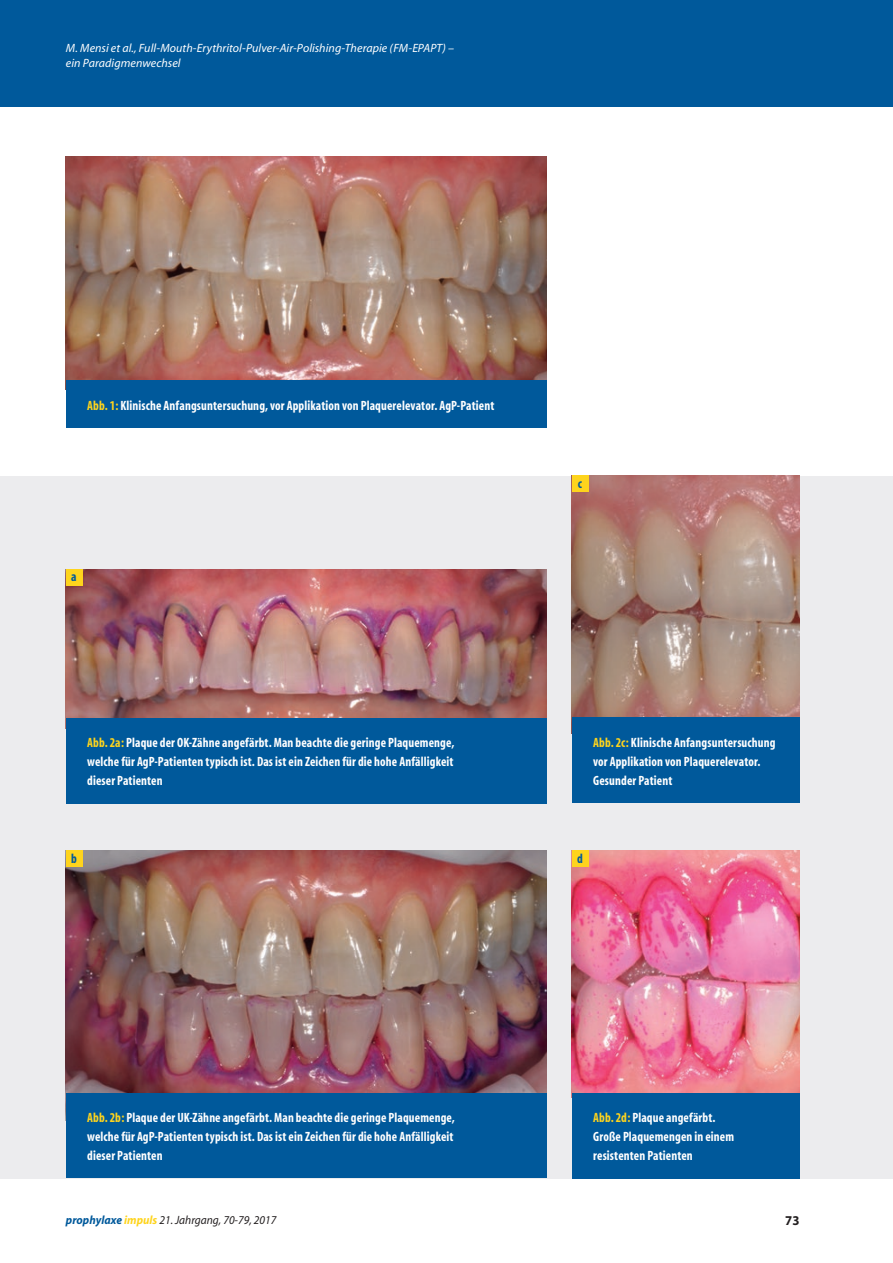
<style>
.page{position:relative;width:893px;height:1263px;background:#fff}
.page>*{position:absolute;margin:0;border:0;box-sizing:border-box;transform-origin:0 0}
.t1{font:700 condensed 13.5px/18.8px "Myriad";letter-spacing:.01em;color:#fff;text-align:justify;scale:.95 1}
.t2{font:700 condensed 13.5px "Myriad";color:#00599b;scale:.95 1}
.t3{font:700 13.5px "Myriad";color:#231f20;scale:.95 1}
.t4{font:italic 12px/14.4px "Myriad";letter-spacing:.005em;color:#fff}
.t5{font:italic 12px "Myriad";color:#231f20;scale:.95 1}
.s1{color:#fed41d}
.s2{font-weight:700;color:#00599b}
.s3{font-weight:700;color:#fed41d}
</style>
<div class="page">
<div style="left:0;top:476px;width:893px;height:702px;background:#ececee"></div>
<div style="left:0;top:0;width:893px;height:106px;background:#00599b"></div>
<img style="left:66px;top:157px;width:480px;height:223px">
<div style="left:66px;top:380px;width:480px;height:48px;background:#00599b"></div>
<img style="left:66px;top:569px;width:480px;height:149px">
<div style="left:66px;top:718px;width:480px;height:85px;background:#00599b"></div>
<div style="left:66px;top:569px;width:16px;height:16px;background:#fed41d"></div>
<img style="left:66px;top:851px;width:480px;height:242px">
<div style="left:66px;top:1093px;width:480px;height:85px;background:#00599b"></div>
<div style="left:66px;top:851px;width:16px;height:16px;background:#fed41d"></div>
<img style="left:572px;top:476px;width:227px;height:241px">
<img style="left:572px;top:851px;width:227px;height:241px">
<div style="left:572px;top:717px;width:227px;height:86px;background:#00599b"></div>
<div style="left:572px;top:1092px;width:227px;height:86px;background:#00599b"></div>
<div style="left:572px;top:476px;width:16px;height:16px;background:#fed41d"></div>
<div style="left:572px;top:851px;width:16px;height:16px;background:#fed41d"></div>
<p class="t4" style="left:66px;top:42px;width:390px">M. Mensi et al., Full-Mouth-Erythritol-Pulver-Air-Polishing-Therapie (FM-EPAPT) – ein Paradigmenwechsel</p>
<p class="t1" style="left:87px;top:396px;width:430px"><span class="s1">Abb. 1:</span> Klinische Anfangsuntersuchung, vor Applikation von Plaquerelevator. AgP-Patient</p>
<p class="t2" style="left:71px;top:569px;width:7px">a</p>
<p class="t1" style="left:87px;top:734px;width:388px"><span class="s1">Abb. 2a:</span> Plaque der OK-Zähne angefärbt. Man beachte die geringe Plaquemenge, welche für AgP-Patienten typisch ist. Das ist ein Zeichen für die hohe Anfälligkeit dieser Patienten</p>
<p class="t2" style="left:71px;top:852px;width:8px">b</p>
<p class="t2" style="left:578px;top:477px;width:6px">c</p>
<p class="t1" style="left:593px;top:734px;width:193px;text-align:left"><span class="s1">Abb. 2c:</span> Klinische Anfangsuntersuchung vor Applikation von Plaquerelevator.<br>Gesunder Patient</p>
<p class="t2" style="left:577px;top:852px;width:8px">d</p>
<p class="t1" style="left:87px;top:1109px;width:389px"><span class="s1">Abb. 2b:</span> Plaque der UK-Zähne angefärbt. Man beachte die geringe Plaquemenge, welche für AgP-Patienten typisch ist. Das ist ein Zeichen für die hohe Anfälligkeit dieser Patienten</p>
<p class="t1" style="left:593px;top:1109px;width:150px;text-align:left"><span class="s1">Abb. 2d:</span> Plaque angefärbt.<br>Große Plaquemengen in einem resistenten Patienten</p>
<p class="t5" style="left:66px;top:1214px;width:223px"><span class="s2">prophylaxe</span> <span class="s3">impuls</span> 21. Jahrgang, 70-79, 2017</p>
<p class="t3" style="left:785px;top:1213px;width:16px">73</p>
</div>
